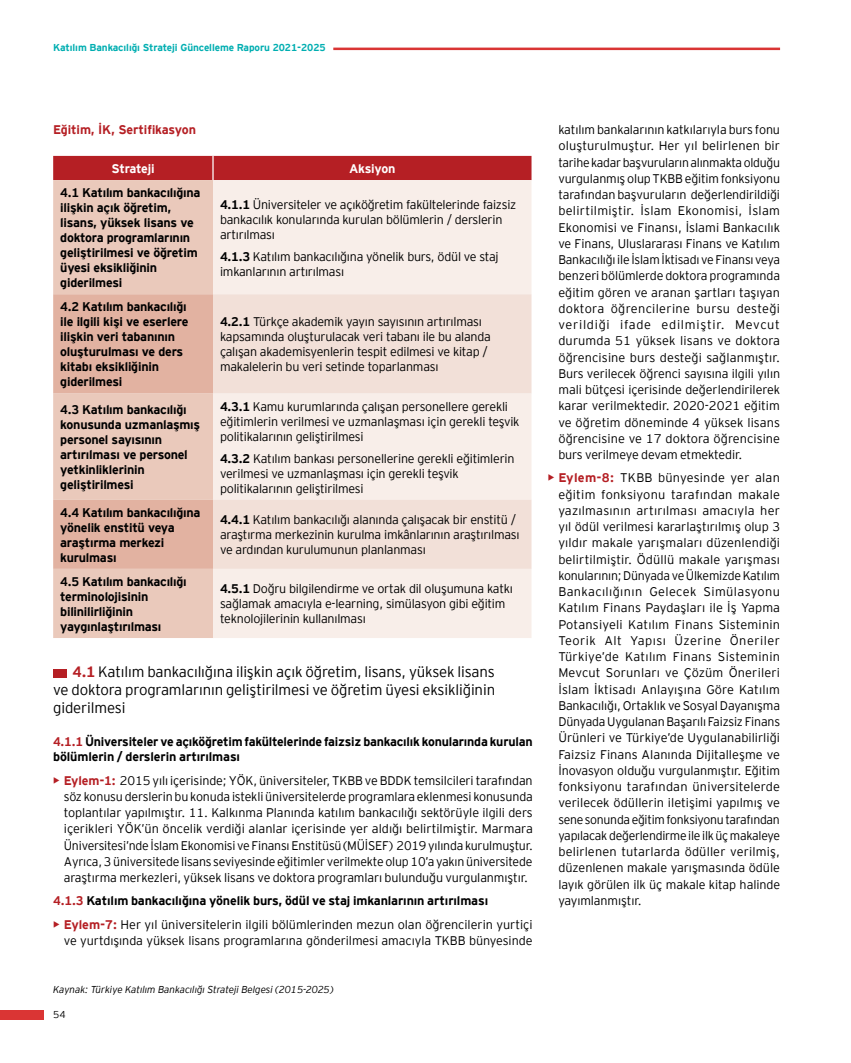
<style>
.page{position:relative;width:851px;height:1063px;background:#fff}
.page>*{position:absolute;margin:0;border:0;box-sizing:border-box;transform-origin:0 0}
.t1{font:300 15px/18px "EY Interstate";letter-spacing:-.01em;color:#000;text-align:justify}
.t2{font:300 12.5px/16.2px "EY Interstate";letter-spacing:-.02em;color:#000}
.t3{font:700 12.5px/15px "EY Interstate";letter-spacing:-.02em;color:#000}
.t4{font:700 12.5px "EY Interstate";letter-spacing:-.01em;color:#b51f24}
.t5{font:700 12.5px "EY Interstate";letter-spacing:-.02em;color:#fff}
.t6{font:italic 300 10px "EY Interstate";letter-spacing:-.01em;color:#000}
.t7{font:700 10px "EY Interstate";letter-spacing:-.01em;color:#00aeb1}
.t8{font:300 10px "EY Interstate";color:#000}
.s1{font-weight:700}
.s2{font-weight:700;color:#b51f24}
.s3{color:#b51f24}
</style>
<div class="page">
<hr style="left:333px;top:48px;width:447px;height:2px;background:#da3534">
<div style="left:0;top:1010px;width:44px;height:9px;background:#da3534"></div>
<div style="left:53px;top:180px;width:160px;height:458px;background:#eac9bb"></div>
<div style="left:213px;top:180px;width:318px;height:458px;background:#f8eee9"></div>
<svg style="left:53px;top:294px;width:160px;height:275px;background:#e5bbab"></svg>
<svg style="left:213px;top:294px;width:318px;height:275px;background:#f4e5de"></svg>
<div style="left:53px;top:156px;width:478px;height:24px;background:#b51f24"></div>
<div style="left:53px;top:669px;width:14px;height:8px;background:#b51f24"></div>
<p class="t7" style="left:53px;top:40px;width:274px">Katılım Bankacılığı Strateji Güncelleme Raporu 2021-2025</p>
<p class="t4" style="left:53px;top:121px;width:144px">Eğitim, İK, Sertifikasyon</p>
<p class="t5" style="left:112px;top:160px;width:44px">Strateji</p>
<p class="t5" style="left:349px;top:160px;width:48px">Aksiyon</p>
<p class="t3" style="left:60px;top:184px;width:142px">4.1 Katılım bankacılığına ilişkin açık öğretim, lisans, yüksek lisans ve doktora programlarının geliştirilmesi ve öğretim üyesi eksikliğinin giderilmesi</p>
<p class="t2" style="left:220px;top:196px;width:298px;line-height:15px"><span class="s1">4.1.1</span> Üniversiteler ve açıköğretim fakültelerinde faizsiz bankacılık konularında kurulan bölümlerin / derslerin artırılması</p>
<p class="t2" style="left:220px;top:248px;width:280px;line-height:15px"><span class="s1">4.1.3</span> Katılım bankacılığına yönelik burs, ödül ve staj imkanlarının artırılması</p>
<p class="t3" style="left:60px;top:299px;width:130px">4.2 Katılım bankacılığı ile ilgili kişi ve eserlere ilişkin veri tabanının oluşturulması ve ders kitabı eksikliğinin giderilmesi</p>
<p class="t2" style="left:220px;top:314px;width:272px;line-height:15px"><span class="s1">4.2.1</span> Türkçe akademik yayın sayısının artırılması kapsamında oluşturulacak veri tabanı ile bu alanda çalışan akademisyenlerin tespit edilmesi ve kitap / makalelerin bu veri setinde toparlanması</p>
<p class="t3" style="left:60px;top:401px;width:141px">4.3 Katılım bankacılığı konusunda uzmanlaşmış personel sayısının artırılması ve personel yetkinliklerinin geliştirilmesi</p>
<p class="t2" style="left:220px;top:398px;width:301px;line-height:15px"><span class="s1">4.3.1</span> Kamu kurumlarında çalışan personellere gerekli eğitimlerin verilmesi ve uzmanlaşması için gerekli teşvik politikalarının geliştirilmesi</p>
<p class="t2" style="left:220px;top:450px;width:296px;line-height:15px"><span class="s1">4.3.2</span> Katılım bankası personellerine gerekli eğitimlerin verilmesi ve uzmanlaşması için gerekli teşvik politikalarının geliştirilmesi</p>
<p class="t3" style="left:60px;top:504px;width:142px">4.4 Katılım bankacılığına yönelik enstitü veya araştırma merkezi kurulması</p>
<p class="t2" style="left:220px;top:512px;width:301px;line-height:15px"><span class="s1">4.4.1</span> Katılım bankacılığı alanında çalışacak bir enstitü / araştırma merkezinin kurulma imkânlarının araştırılması ve ardından kurulumunun planlanması</p>
<p class="t3" style="left:60px;top:573px;width:128px">4.5 Katılım bankacılığı terminolojisinin bilinilirliğinin yaygınlaştırılması</p>
<p class="t2" style="left:220px;top:581px;width:294px;line-height:15px"><span class="s1">4.5.1</span> Doğru bilgilendirme ve ortak dil oluşumuna katkı sağlamak amacıyla e-learning, simülasyon gibi eğitim teknolojilerinin kullanılması</p>
<p class="t1" style="left:53px;top:662px;width:443px;text-indent:19px"><span class="s2">4.1</span> Katılım bankacılığına ilişkin açık öğretim, lisans, yüksek lisans ve doktora programlarının geliştirilmesi ve öğretim üyesi eksikliğinin giderilmesi</p>
<p class="t3" style="left:53px;top:734px;width:481px"><span class="s3">4.1.1</span> Üniversiteler ve açıköğretim fakültelerinde faizsiz bankacılık konularında kurulan bölümlerin / derslerin artırılması</p>
<p class="t2" style="left:64px;top:771px;width:470px;text-align:justify;text-indent:-11px"><span class="s2">• Eylem-1:</span> 2015 yılı içerisinde; YÖK, üniversiteler, TKBB ve BDDK temsilcileri tarafından söz konusu derslerin bu konuda istekli üniversitelerde programlara eklenmesi konusunda toplantılar yapılmıştır. 11. Kalkınma Planında katılım bankacılığı sektörüyle ilgili ders içerikleri YÖK’ün öncelik verdiği alanlar içerisinde yer aldığı belirtilmiştir. Marmara Üniversitesi’nde İslam Ekonomisi ve Finansı Enstitüsü (MÜİSEF) 2019 yılında kurulmuştur.<br>Ayrıca, 3 üniversitede lisans seviyesinde eğitimler verilmekte olup 10’a yakın üniversitede araştırma merkezleri, yüksek lisans ve doktora programları bulunduğu vurgulanmıştır.</p>
<p class="t3" style="left:53px;top:893px;width:436px"><span class="s3">4.1.3</span> Katılım bankacılığına yönelik burs, ödül ve staj imkanlarının artırılması</p>
<p class="t2" style="left:53px;top:915px;width:481px;text-align:right"><span class="s2">• Eylem-7:</span> Her yıl üniversitelerin ilgili bölümlerinden mezun olan öğrencilerin yurtiçi ve yurtdışında yüksek lisans programlarına gönderilmesi amacıyla TKBB bünyesinde</p>
<p class="t6" style="left:53px;top:982px;width:281px">Kaynak: Türkiye Katılım Bankacılığı Strateji Belgesi (2015-2025)</p>
<p class="t8" style="left:53px;top:1007px;width:14px">54</p>
<p class="t2" style="left:558px;top:121px;width:223px;text-align:justify">katılım bankalarının katkılarıyla burs fonu oluşturulmuştur. Her yıl belirlenen bir tarihe kadar başvuruların alınmakta olduğu vurgulanmış olup TKBB eğitim fonksiyonu tarafından başvuruların değerlendirildiği belirtilmiştir. İslam Ekonomisi, İslam Ekonomisi ve Finansı, İslami Bankacılık ve Finans, Uluslararası Finans ve Katılım Bankacılığı ile İslam İktisadı ve Finansı veya benzeri bölümlerde doktora programında eğitim gören ve aranan şartları taşıyan doktora öğrencilerine bursu desteği verildiği ifade edilmiştir. Mevcut durumda 51 yüksek lisans ve doktora öğrencisine burs desteği sağlanmıştır.<br>Burs verilecek öğrenci sayısına ilgili yılın mali bütçesi içerisinde değerlendirilerek karar verilmektedir. 2020-2021 eğitim ve öğretim döneminde 4 yüksek lisans öğrencisine ve 17 doktora öğrencisine burs verilmeye devam etmektedir.</p>
<p class="t2" style="left:558px;top:469px;width:223px;text-align:justify;text-indent:-11px"><span class="s2">• Eylem-8:</span> TKBB bünyesinde yer alan eğitim fonksiyonu tarafından makale yazılmasının artırılması amacıyla her yıl ödül verilmesi kararlaştırılmış olup 3 yıldır makale yarışmaları düzenlendiği belirtilmiştir. Ödüllü makale yarışması konularının; Dünyada ve Ülkemizde Katılım Bankacılığının Gelecek Simülasyonu Katılım Finans Paydaşları ile İş Yapma Potansiyeli Katılım Finans Sisteminin Teorik Alt Yapısı Üzerine Öneriler Türkiye’de Katılım Finans Sisteminin Mevcut Sorunları ve Çözüm Önerileri İslam İktisadı Anlayışına Göre Katılım Bankacılığı, Ortaklık ve Sosyal Dayanışma Dünyada Uygulanan Başarılı Faizsiz Finans Ürünleri ve Türkiye’de Uygulanabilirliği Faizsiz Finans Alanında Dijitalleşme ve İnovasyon olduğu vurgulanmıştır. Eğitim fonksiyonu tarafından üniversitelerde verilecek ödüllerin iletişimi yapılmış ve sene sonunda eğitim fonksiyonu tarafından yapılacak değerlendirme ile ilk üç makaleye belirlenen tutarlarda ödüller verilmiş, düzenlenen makale yarışmasında ödüle layık görülen ilk üç makale kitap halinde yayımlanmıştır.</p>
</div>
